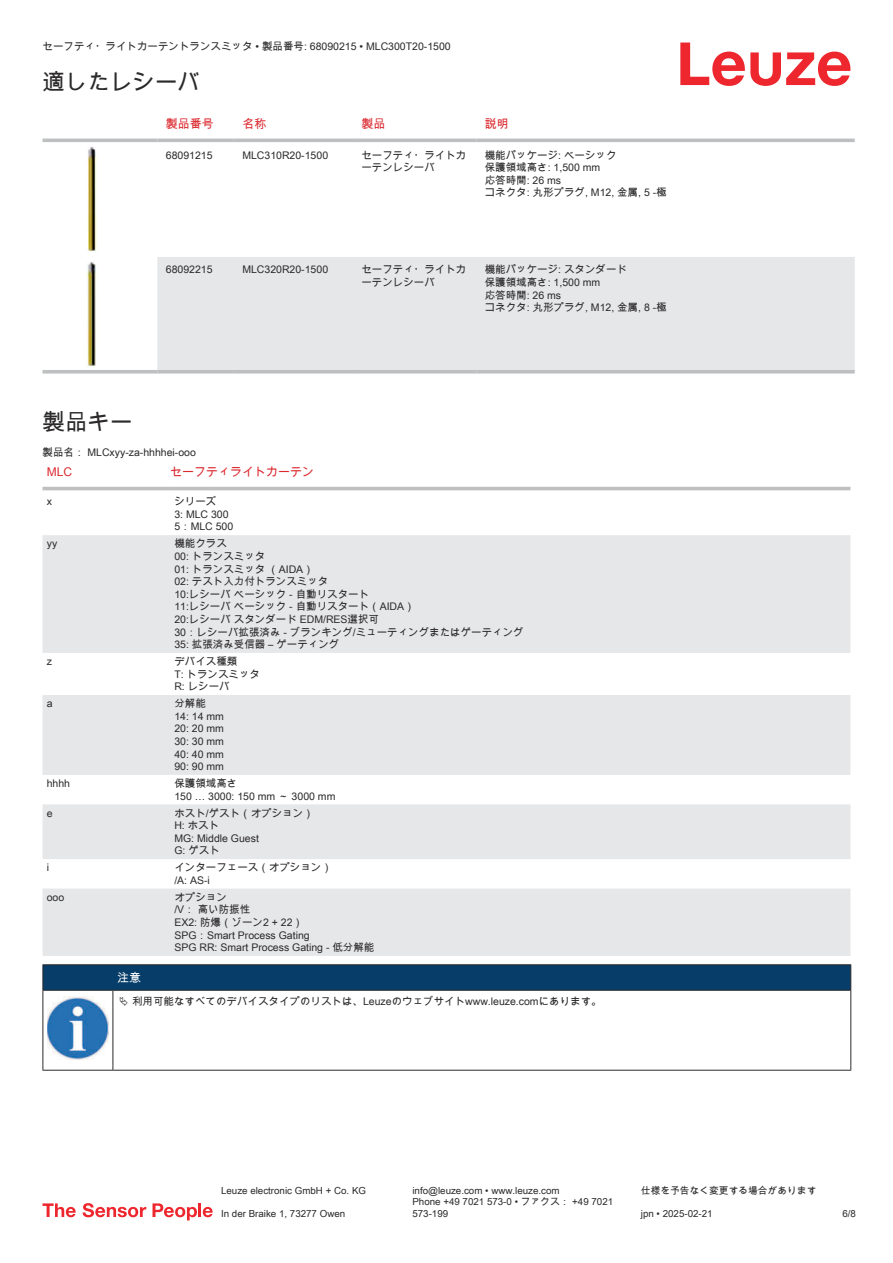
<style>
.page{position:relative;width:893px;height:1263px;background:#fff}
.page>*{position:absolute;margin:0;border:0;box-sizing:border-box;transform-origin:0 0}
.t1{font:22.5px "Arial Unicode MS";color:#2b292a}
.t2{font:12px "Arial Unicode MS";color:#db2a30}
.t3{font:12px "Arial Unicode MS";color:#fff}
.t4{font:10.5px/12.6px "Arial Unicode MS";color:#2b292a}
.t5{font:9.75px/11.7px "Arial Unicode MS";color:#2b292a}
</style>
<div class="page">
<svg style="left:680px;top:43px;width:170px;height:43px"></svg>
<div style="left:157px;top:257px;width:698px;height:113px;background:#e6e7e9"></div>
<hr style="left:43px;top:139px;width:114px;height:3px;background:#bdbfc1">
<hr style="left:157px;top:139px;width:77px;height:3px;background:#bdbfc1">
<hr style="left:234px;top:139px;width:119px;height:3px;background:#bdbfc1">
<hr style="left:353px;top:139px;width:123px;height:3px;background:#bdbfc1">
<hr style="left:476px;top:139px;width:379px;height:3px;background:#bdbfc1">
<svg style="left:43px;top:370px;width:114px;height:4px"></svg>
<svg style="left:157px;top:370px;width:77px;height:4px"></svg>
<svg style="left:234px;top:370px;width:119px;height:4px"></svg>
<svg style="left:353px;top:370px;width:123px;height:4px"></svg>
<svg style="left:476px;top:370px;width:379px;height:4px;background:#c4c6c7"></svg>
<img style="left:88px;top:146px;width:9px;height:106px">
<img style="left:87px;top:262px;width:9px;height:104px">
<div style="left:43px;top:486px;width:807px;height:5px;background:#ebeced"></div>
<svg style="left:43px;top:535px;width:807px;height:421px;fill:#e6e7e9"></svg>
<hr style="left:43px;top:487px;width:127px;height:3px;background:#bdbfc1">
<hr style="left:170px;top:487px;width:680px;height:3px;background:#bdbfc1">
<svg style="left:43px;top:1203px;width:33px;height:14px"></svg>
<svg style="left:83px;top:1203px;width:63px;height:14px"></svg>
<svg style="left:153px;top:1203px;width:44px;height:17px"></svg>
<hr style="left:198px;top:1203px;width:3px;height:14px;background:#ed272d">
<svg style="left:203px;top:1207px;width:10px;height:10px"></svg>
<svg style="left:44px;top:991px;width:806px;height:79px"></svg>
<hr style="left:43px;top:964px;width:70px;height:1px;background:#2b292a">
<hr style="left:43px;top:990px;width:70px;height:1px;background:#2b292a">
<hr style="left:113px;top:964px;width:738px;height:1px;background:#2b292a">
<svg style="left:43px;top:965px;width:808px;height:25px;background:#063c67"></svg>
<hr style="left:113px;top:990px;width:738px;height:1px;background:#2b292a">
<hr style="left:43px;top:991px;width:1px;height:75px;background:#2b292a">
<hr style="left:113px;top:991px;width:1px;height:75px;background:#2b292a">
<hr style="left:850px;top:991px;width:1px;height:75px;background:#2b292a">
<hr style="left:43px;top:1070px;width:70px;height:1px;background:#2b292a">
<hr style="left:113px;top:1070px;width:738px;height:1px;background:#2b292a">
<img style="left:47px;top:997px;width:61px;height:62px">
<div style="left:115px;top:991px;width:734px;height:20px;background:#fff"></div>
<p class="t4" style="left:43px;top:40px;width:410px">セーフティ・ライトカーテントランスミッタ • 製品番号: 68090215 • MLC300T20-1500</p>
<h1 class="t1" style="left:43px;top:66px;width:159px">適したレシーバ</h1>
<p class="t2" style="left:166px;top:115px;width:49px">製品番号</p>
<p class="t2" style="left:242px;top:115px;width:25px">名称</p>
<p class="t2" style="left:361px;top:115px;width:25px">製品</p>
<p class="t2" style="left:485px;top:115px;width:25px">説明</p>
<p class="t4" style="left:166px;top:148px;width:48px">68091215</p>
<p class="t4" style="left:242px;top:148px;width:87px">MLC310R20-1500</p>
<p class="t4" style="left:361px;top:148px;width:106px">セーフティ・ライトカーテンレシーバ</p>
<p class="t4" style="left:485px;top:148px;width:184px">機能パッケージ: ベーシック<br>保護領域高さ: 1,500 mm<br>応答時間: 26 ms<br>コネクタ: 丸形プラグ, M12, 金属, 5 -極</p>
<p class="t4" style="left:166px;top:263px;width:48px">68092215</p>
<p class="t4" style="left:242px;top:263px;width:87px">MLC320R20-1500</p>
<p class="t4" style="left:361px;top:263px;width:106px">セーフティ・ライトカーテンレシーバ</p>
<p class="t4" style="left:485px;top:263px;width:184px">機能パッケージ: スタンダード<br>保護領域高さ: 1,500 mm<br>応答時間: 26 ms<br>コネクタ: 丸形プラグ, M12, 金属, 8 -極</p>
<h1 class="t1" style="left:43px;top:406px;width:91px">製品キー</h1>
<p class="t4" style="left:43px;top:446px;width:155px">製品名： MLCxyy-za-hhhhei-ooo</p>
<p class="t2" style="left:47px;top:465px;width:27px">MLC</p>
<p class="t2" style="left:170px;top:463px;width:145px">セーフティライトカーテン</p>
<p class="t4" style="left:47px;top:495px;width:7px">x</p>
<p class="t4" style="left:174px;top:495px;width:60px">シリーズ<br>3: MLC 300<br>5：MLC 500</p>
<p class="t4" style="left:47px;top:537px;width:12px">yy</p>
<p class="t4" style="left:174px;top:537px;width:351px">機能クラス<br>00: トランスミッタ<br>01: トランスミッタ （AIDA）<br>02: テスト入力付トランスミッタ<br>10:レシーバ ベーシック - 自動リスタート<br>11:レシーバ ベーシック - 自動リスタート（AIDA）<br>20:レシーバ スタンダード EDM/RES選択可<br>30：レシーバ拡張済み - ブランキング/ミューティングまたはゲーティング<br>35: 拡張済み受信器 – ゲーティング</p>
<p class="t4" style="left:47px;top:655px;width:7px">z</p>
<p class="t4" style="left:174px;top:655px;width:87px">デバイス種類<br>T: トランスミッタ<br>R: レシーバ</p>
<p class="t4" style="left:47px;top:697px;width:7px">a</p>
<p class="t4" style="left:174px;top:697px;width:51px">分解能<br>14: 14 mm<br>20: 20 mm<br>30: 30 mm<br>40: 40 mm<br>90: 90 mm</p>
<p class="t4" style="left:47px;top:777px;width:25px">hhhh</p>
<p class="t4" style="left:174px;top:777px;width:163px">保護領域高さ<br>150 … 3000: 150 mm ～ 3000 mm</p>
<p class="t4" style="left:47px;top:807px;width:7px">e</p>
<p class="t4" style="left:174px;top:806px;width:141px">ホスト/ゲスト（オプション）<br>H: ホスト<br>MG: Middle Guest<br>G: ゲスト</p>
<p class="t4" style="left:47px;top:861px;width:4px">i</p>
<p class="t4" style="left:174px;top:861px;width:159px">インターフェース（オプション）/A: AS-i</p>
<p class="t4" style="left:47px;top:890px;width:19px">ooo</p>
<p class="t4" style="left:174px;top:890px;width:202px">オプション<br>/V： 高い防振性<br>EX2: 防爆（ゾーン2 + 22）<br>SPG：Smart Process Gating<br>SPG RR: Smart Process Gating - 低分解能</p>
<p class="t3" style="left:117px;top:969px;width:25px">注意</p>
<p class="t4" style="left:132px;top:995px;width:471px">利用可能なすべてのデバイスタイプのリストは、Leuzeのウェブサイトwww.leuze.comにあります。</p>
<p class="t5" style="left:221px;top:1184px;width:146px">Leuze electronic GmbH + Co. KG</p>
<p class="t5" style="left:412px;top:1184px;width:149px">info@leuze.com • www.leuze.com</p>
<p class="t5" style="left:641px;top:1184px;width:177px">仕様を予告なく変更する場合があります</p>
<p class="t5" style="left:221px;top:1207px;width:126px">In der Braike 1, 73277 Owen</p>
<p class="t5" style="left:412px;top:1196px;width:202px">Phone +49 7021 573-0 • ファクス： +49 7021<br>573-199</p>
<p class="t5" style="left:641px;top:1207px;width:73px">jpn • 2025-02-21</p>
<p class="t5" style="left:842px;top:1207px;width:15px">6/8</p>
</div>
